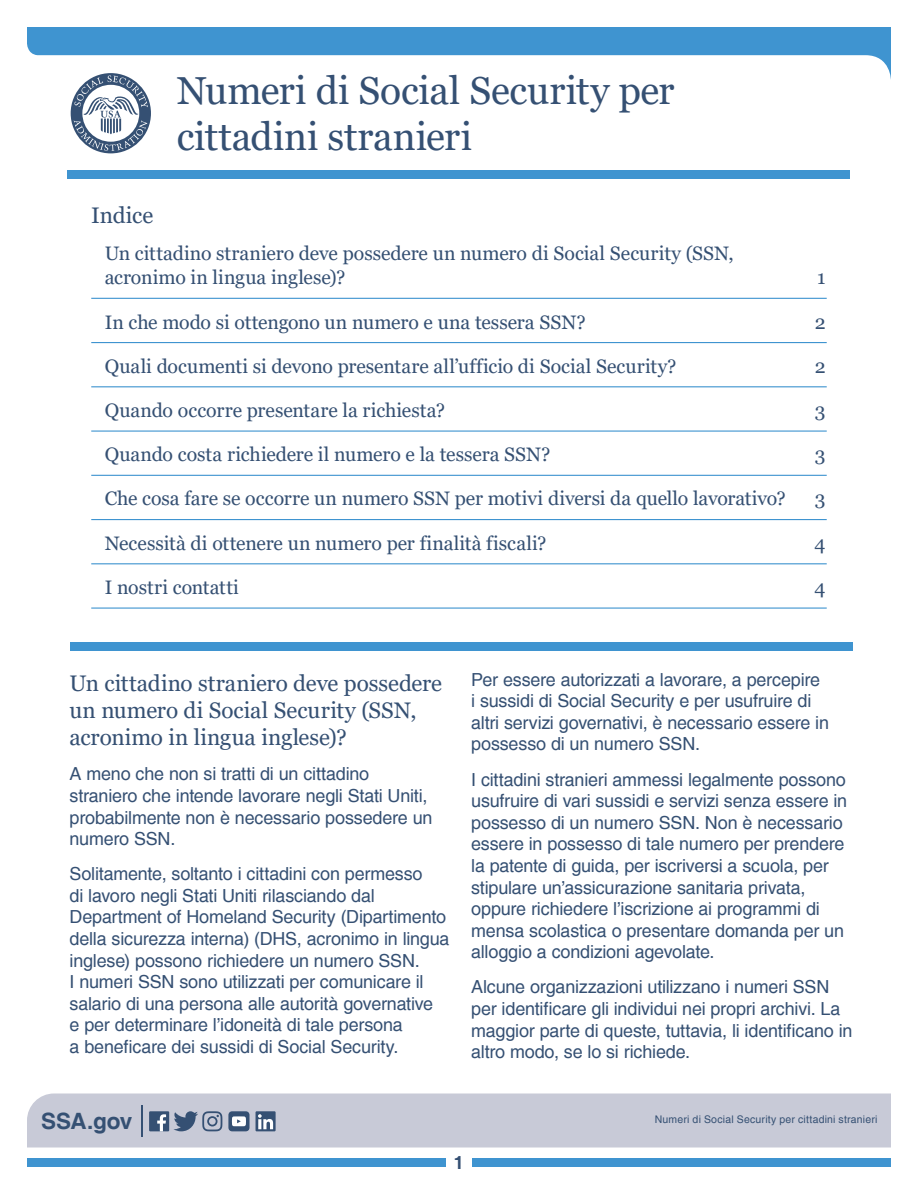
<style>
.page{position:relative;width:918px;height:1188px;background:#fff}
.page>*{position:absolute;margin:0;border:0;box-sizing:border-box;transform-origin:0 0}
.t1{font:39px/46.8px "Georgia";letter-spacing:-.005em;color:#355073}
.t2{font:22.5px/27px "Georgia";color:#355073}
.t3{font:700 22.5px "Helvetica";letter-spacing:-.01em;color:#355073}
.t4{font:19.5px/24px "Georgia";color:#355073}
.t5{font:18px/21.6px "Helvetica";letter-spacing:-.01em;color:#355073}
.t6{font:700 18px "Helvetica";color:#355073}
.t7{font:10.5px "Helvetica";letter-spacing:.02em;color:#355073}
</style>
<div class="page">
<div style="left:27px;top:1159px;width:419px;height:8px;background:#3f94d0"></div>
<div style="left:472px;top:1159px;width:419px;height:8px;background:#3f94d0"></div>
<div style="left:27px;top:1094px;width:864px;height:54px;background:#c8cad7"></div>
<hr style="left:141px;top:1105px;width:1px;height:32px;background:#355073">
<div style="left:68px;top:171px;width:782px;height:8px;background:#3f94d0"></div>
<svg style="left:27px;top:27px;width:864px;height:53px;fill:#3f94d0"></svg>
<div style="left:67px;top:70px;width:87px;height:87px;border:3px solid #fff;border-radius:50%"></div>
<div style="left:71px;top:73px;width:80px;height:80px;background:#355073;border-radius:50%"></div>
<svg style="left:74px;top:76px;width:74px;height:75px"></svg>
<hr style="left:91px;top:298px;width:736px;height:1px;background:#3f94d0">
<hr style="left:91px;top:342px;width:736px;height:1px;background:#3f94d0">
<hr style="left:91px;top:386px;width:736px;height:1px;background:#3f94d0">
<hr style="left:91px;top:431px;width:736px;height:1px;background:#3f94d0">
<hr style="left:91px;top:475px;width:736px;height:1px;background:#3f94d0">
<hr style="left:91px;top:519px;width:736px;height:1px;background:#3f94d0">
<hr style="left:91px;top:563px;width:736px;height:1px;background:#3f94d0">
<hr style="left:91px;top:608px;width:736px;height:1px;background:#3f94d0">
<div style="left:70px;top:642px;width:783px;height:9px;background:#3f94d0"></div>
<div style="left:149px;top:1111px;width:20px;height:20px;background:#355073"></div>
<svg style="left:157px;top:1114px;width:9px;height:17px"></svg>
<svg style="left:173px;top:1111px;width:49px;height:20px"></svg>
<svg style="left:228px;top:1111px;width:22px;height:20px"></svg>
<svg style="left:256px;top:1111px;width:20px;height:20px"></svg>
<svg style="left:258px;top:1114px;width:15px;height:15px"></svg>
<h1 class="t1" style="left:177px;top:68px;width:499px">Numeri di Social Security per cittadini stranieri</h1>
<h1 class="t2" style="left:91px;top:202px;width:64px">Indice</h1>
<p class="t4" style="left:105px;top:242px;width:631px">Un cittadino straniero deve possedere un numero di Social Security (SSN, acronimo in lingua inglese)?</p>
<p class="t4" style="left:817px;top:266px;width:10px">1</p>
<p class="t4" style="left:105px;top:310px;width:482px">In che modo si ottengono un numero e una tessera SSN?</p>
<p class="t4" style="left:815px;top:310px;width:12px">2</p>
<p class="t4" style="left:105px;top:354px;width:573px">Quali documenti si devono presentare all’ufficio di Social Security?</p>
<p class="t4" style="left:815px;top:354px;width:12px">2</p>
<p class="t4" style="left:105px;top:399px;width:342px">Quando occorre presentare la richiesta?</p>
<p class="t4" style="left:815px;top:399px;width:12px">3</p>
<p class="t4" style="left:105px;top:443px;width:447px">Quando costa richiedere il numero e la tessera SSN?</p>
<p class="t4" style="left:815px;top:443px;width:12px">3</p>
<p class="t4" style="left:105px;top:487px;width:683px">Che cosa fare se occorre un numero SSN per motivi diversi da quello lavorativo?</p>
<p class="t4" style="left:815px;top:487px;width:12px">3</p>
<p class="t4" style="left:105px;top:531px;width:443px">Necessità di ottenere un numero per finalità fiscali?</p>
<p class="t4" style="left:815px;top:531px;width:13px">4</p>
<p class="t4" style="left:105px;top:576px;width:136px">I nostri contatti</p>
<p class="t4" style="left:815px;top:576px;width:13px">4</p>
<h1 class="t2" style="left:70px;top:670px;width:374px">Un cittadino straniero deve possedere un numero di Social Security (SSN, acronimo in lingua inglese)?</h1>
<p class="t5" style="left:70px;top:764px;width:364px">A meno che non si tratti di un cittadino straniero che intende lavorare negli Stati Uniti, probabilmente non è necessario possedere un numero SSN.</p>
<p class="t5" style="left:70px;top:864px;width:382px">Solitamente, soltanto i cittadini con permesso<br>di lavoro negli Stati Uniti rilasciando dal Department of Homeland Security (Dipartimento della sicurezza interna) (DHS, acronimo in lingua inglese) possono richiedere un numero SSN.<br>I numeri SSN sono utilizzati per comunicare il salario di una persona alle autorità governative<br>e per determinare l’idoneità di tale persona<br>a beneficare dei sussidi di Social Security.</p>
<p class="t5" style="left:471px;top:669px;width:359px">Per essere autorizzati a lavorare, a percepire<br>i sussidi di Social Security e per usufruire di altri servizi governativi, è necessario essere in possesso di un numero SSN.</p>
<p class="t5" style="left:471px;top:769px;width:378px">I cittadini stranieri ammessi legalmente possono usufruire di vari sussidi e servizi senza essere in possesso di un numero SSN. Non è necessario essere in possesso di tale numero per prendere la patente di guida, per iscriversi a scuola, per stipulare un’assicurazione sanitaria privata, oppure richiedere l’iscrizione ai programmi di mensa scolastica o presentare domanda per un alloggio a condizioni agevolate.</p>
<p class="t5" style="left:471px;top:977px;width:383px">Alcune organizzazioni utilizzano i numeri SSN per identificare gli individui nei propri archivi. La maggior parte di queste, tuttavia, li identificano in altro modo, se lo si richiede.</p>
<p class="t3" style="left:41px;top:1108px;width:93px">SSA.gov</p>
<p class="t6" style="left:454px;top:1152px;width:12px">1</p>
<p class="t7" style="left:655px;top:1113px;width:224px">Numeri di Social Security per cittadini stranieri</p>
</div>
